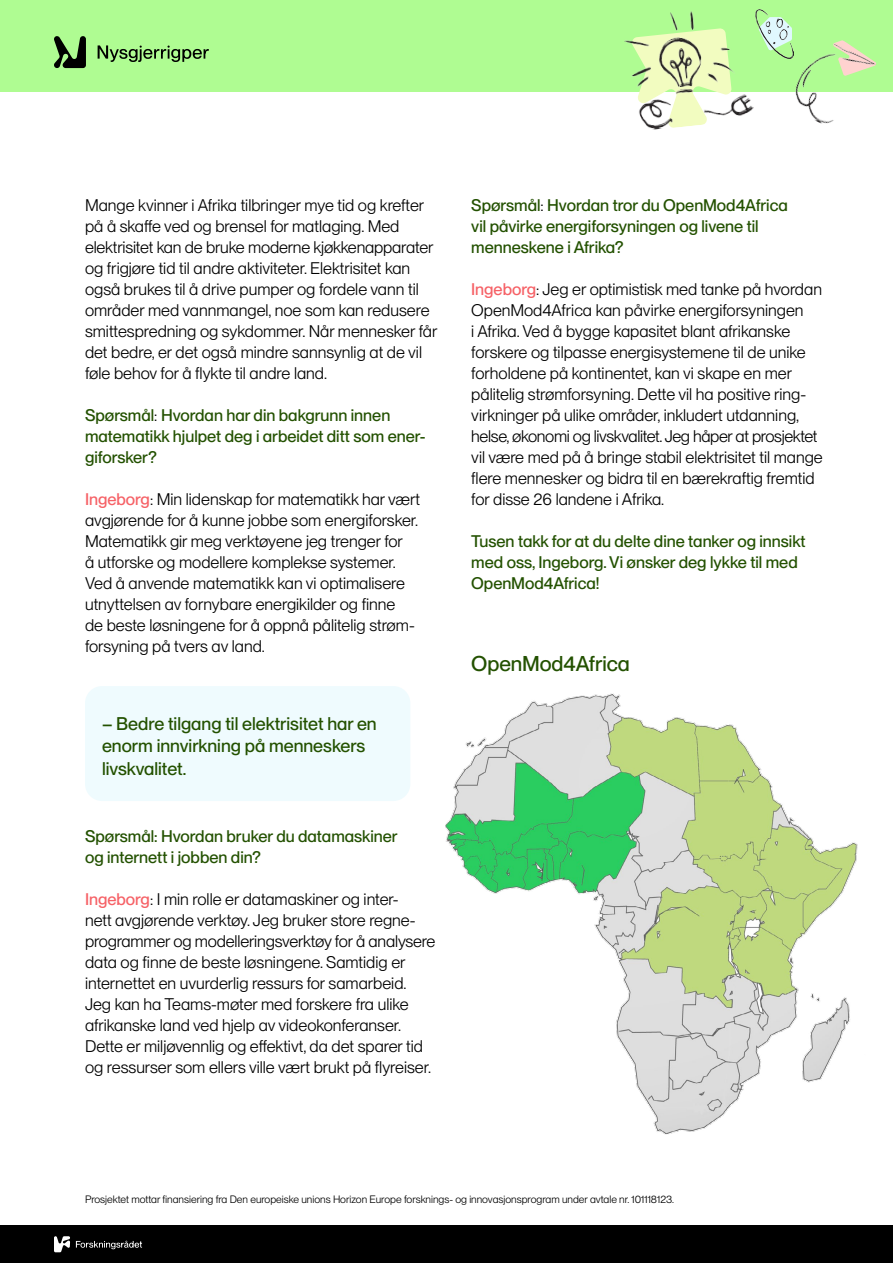
<style>
.page{position:relative;width:893px;height:1263px;background:#fff}
.page>*{position:absolute;margin:0;border:0;box-sizing:border-box;transform-origin:0 0}
.Mellomtittel_1{font:500 21px "PP Neue Montreal";color:#235100}
.Sitat{font:500 18px/22.5px "PP Neue Montreal";color:#235100}
.Brødtekst{font:16.5px/21px "PP Neue Montreal";color:#000}
.Brødtekst-2{font:500 16.5px/21px "PP Neue Montreal";color:#235100}
.Fasit{font:10.5px "PP Neue Montreal";color:#000}
.s1{font-weight:400;color:#000}
.s2{font-weight:500;color:#f66166}
</style>
<div class="page">
<div style="left:0;top:0;width:893px;height:91px;background:#affc92"></div>
<img style="left:756px;top:10px;width:36px;height:49px">
<img style="left:786px;top:37px;width:90px;height:87px">
<img style="left:622px;top:11px;width:133px;height:119px">
<div style="left:0;top:1225px;width:893px;height:38px;background:#000"></div>
<svg style="left:98px;top:45px;width:111px;height:17px"></svg>
<svg style="left:54px;top:36px;width:32px;height:32px"></svg>
<svg style="left:54px;top:1236px;width:16px;height:16px"></svg>
<svg style="left:76px;top:1241px;width:66px;height:8px"></svg>
<div style="left:85px;top:686px;width:325px;height:115px;background:#effbfe;border-radius:17px"></div>
<img style="left:445px;top:693px;width:413px;height:441px">
<p class="Brødtekst" style="left:85px;top:195px;width:354px">Mange kvinner i Afrika tilbringer mye tid og krefter på å skaffe ved og brensel for matlaging. Med elektrisitet kan de bruke moderne kjøkkenapparater og frigjøre tid til andre aktiviteter. Elektrisitet kan også brukes til å drive pumper og fordele vann til områder med vannmangel, noe som kan redusere smittespredning og sykdommer. Når mennesker får det bedre, er det også mindre sannsynlig at de vil føle behov for å flykte til andre land.</p>
<p class="Brødtekst-2" style="left:85px;top:405px;width:342px">Spørsmål<span class="s1">:</span> Hvordan har din bakgrunn innen matematikk hjulpet deg i arbeidet ditt som ener&shy;giforsker?</p>
<p class="Brødtekst" style="left:85px;top:489px;width:337px"><span class="s2">Ingeborg</span>: Min lidenskap for matematikk har vært avgjørende for å kunne jobbe som energiforsker.<br>Matematikk gir meg verktøyene jeg trenger for<br>å utforske og modellere komplekse systemer.<br>Ved å anvende matematikk kan vi optimalisere utnyttelsen av fornybare energikilder og finne<br>de beste løsningene for å oppnå pålitelig strøm&shy;forsyning på tvers av land.</p>
<p class="Sitat" style="left:102px;top:712px;width:276px">– Bedre tilgang til elektrisitet har en enorm innvirkning på menneskers livskvalitet.</p>
<p class="Brødtekst-2" style="left:85px;top:825px;width:314px">Spørsmål: Hvordan bruker du datamaskiner og internett i jobben din?</p>
<p class="Brødtekst" style="left:85px;top:888px;width:352px"><span class="s2">Ingeborg</span>: I min rolle er datamaskiner og inter-<br>nett avgjørende verktøy. Jeg bruker store regne&shy;programmer og modelleringsverktøy for å analysere data og finne de beste løsningene. Samtidig er internettet en uvurderlig ressurs for samarbeid.<br>Jeg kan ha Teams-møter med forskere fra ulike afrikanske land ved hjelp av videokonferanser.<br>Dette er miljøvennlig og effektivt, da det sparer tid og ressurser som ellers ville vært brukt på flyreiser.</p>
<p class="Brødtekst-2" style="left:471px;top:195px;width:318px">Spørsmål<span class="s1">:</span> Hvordan tror du OpenMod4Africa vil påvirke energiforsyningen og livene til menneskene i Afrika?</p>
<p class="Brødtekst" style="left:471px;top:279px;width:353px"><span class="s2">Ingeborg</span>: Jeg er optimistisk med tanke på hvordan OpenMod4Africa kan påvirke energiforsyningen<br>i Afrika. Ved å bygge kapasitet blant afrikanske forskere og tilpasse energisystemene til de unike forholdene på kontinentet, kan vi skape en mer pålitelig strømforsyning. Dette vil ha positive ring&shy;virkninger på ulike områder, inkludert utdanning, helse, økonomi og livskvalitet. Jeg håper at prosjektet vil være med på å bringe stabil elektrisitet til mange flere mennesker og bidra til en bærekraftig fremtid for disse 26 landene i Afrika.</p>
<p class="Brødtekst-2" style="left:471px;top:531px;width:336px">Tusen takk for at du delte dine tanker og innsikt med oss, Ingeborg. Vi ønsker deg lykke til med<br>OpenMod4Africa!</p>
<h2 class="Mellomtittel_1" style="left:471px;top:651px;width:160px">OpenMod4Africa</h2>
<p class="Fasit" style="left:85px;top:1193px;width:591px">Prosjektet mottar finansiering fra Den europeiske unions Horizon Europe forsknings- og innovasjonsprogram under avtale nr. 101118123.</p>
</div>
